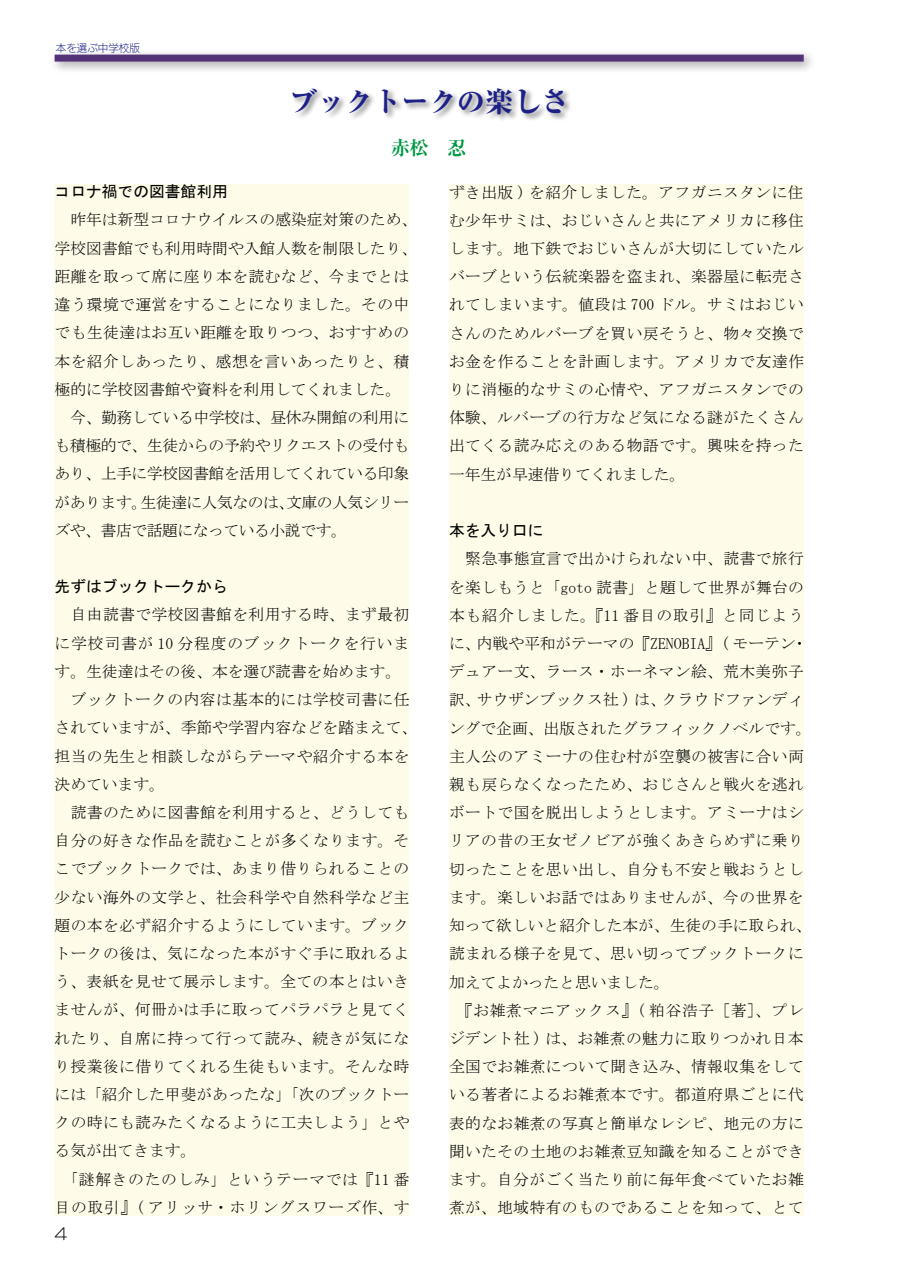
<style>
.page{position:relative;width:903px;height:1275px;background:#fff}
.page>*{position:absolute;margin:0;border:0;box-sizing:border-box;transform-origin:0 0}
.t1{font:800 28px "Ryumin Pro";color:#1d2088}
.t2{font:700 expanded 19.25px "Ryumin Pro";color:#094}
.t3{font:16.1px "New Rodin Pro L";color:#000}
.t4{font:15.75px/28.2px "MS Mincho";letter-spacing:.025em;color:#000}
.t5{font:15.75px/28.2px "MS Mincho";color:#000}
.t6{font:15.75px "MS Gothic";color:#000}
.t7{font:10.5px "New Rodin Pro L";color:#1d2088}
</style>
<div class="page">
<div style="left:55px;top:184px;width:354px;height:1031px;background:#fefce9"></div>
<div style="left:449px;top:184px;width:355px;height:1032px;background:#fefce9"></div>
<div style="left:49px;top:48px;width:767px;height:26px;background:#000;opacity:.4"></div>
<div style="left:55px;top:55px;width:749px;height:7px;background:#533278"></div>
<div style="left:291px;top:86px;width:282px;height:37px;background:#000;opacity:.5"></div>
<p class="t7" style="left:56px;top:40px;width:85px">本を選ぶ中学校版</p>
<h1 class="t1" style="left:289px;top:79px;width:281px">ブックトークの楽しさ</h1>
<p class="t2" style="left:391px;top:133px;width:77px">赤松　忍</p>
<p class="t6" style="left:55px;top:184px;width:175px">コロナ禍での図書館利用</p>
<p class="t5" style="left:55px;top:206px;width:364px">　昨年は新型コロナウイルスの感染症対策のため、学校図書館でも利用時間や入館人数を制限したり、距離を取って席に座り本を読むなど、今までとは違う環境で運営をすることになりました。その中でも生徒達はお互い距離を取りつつ、おすすめの本を紹介しあったり、感想を言いあったりと、積極的に学校図書館や資料を利用してくれました。　今、勤務している中学校は、昼休み開館の利用にも積極的で、生徒からの予約やリクエストの受付もあり、上手に学校図書館を活用してくれている印象があります。生徒達に人気なのは、文庫の人気シリーズや、書店で話題になっている小説です。</p>
<p class="t6" style="left:55px;top:579px;width:175px">先ずはブックトークから</p>
<p class="t4" style="left:55px;top:601px;width:364px">　自由読書で学校図書館を利用する時、まず最初に学校司書が 10 分程度のブックトークを行います。生徒達はその後、本を選び読書を始めます。　ブックトークの内容は基本的には学校司書に任されていますが、季節や学習内容などを踏まえて、担当の先生と相談しながらテーマや紹介する本を決めています。<br>　読書のために図書館を利用すると、どうしても自分の好きな作品を読むことが多くなります。そこでブックトークでは、あまり借りられることの少ない海外の文学と、社会科学や自然科学など主題の本を必ず紹介するようにしています。ブックトークの後は、気になった本がすぐ手に取れるよう、表紙を見せて展示します。全ての本とはいきませんが、何冊かは手に取ってパラパラと見てくれたり、自席に持って行って読み、続きが気になり授業後に借りてくれる生徒もいます。そんな時には「紹介した甲斐があったな」「次のブックトークの時にも読みたくなるように工夫しよう」とやる気が出てきます。<br>　「謎解きのたのしみ」というテーマでは『11 番目の取引』( アリッサ・ホリングスワーズ作、す</p>
<p class="t3" style="left:55px;top:1220px;width:14px">4</p>
<p class="t4" style="left:449px;top:178px;width:356px;text-align:justify">ずき出版 ) を紹介しました。アフガニスタンに住む少年サミは、おじいさんと共にアメリカに移住します。地下鉄でおじいさんが大切にしていたルバーブという伝統楽器を盗まれ、楽器屋に転売されてしまいます。値段は 700 ドル。サミはおじいさんのためルバーブを買い戻そうと、物々交換でお金を作ることを計画します。アメリカで友達作りに消極的なサミの心情や、アフガニスタンでの体験、ルバーブの行方など気になる謎がたくさん出てくる読み応えのある物語です。興味を持った一年生が早速借りてくれました。</p>
<p class="t6" style="left:449px;top:523px;width:96px">本を入り口に</p>
<p class="t4" style="left:449px;top:545px;width:364px">　緊急事態宣言で出かけられない中、読書で旅行を楽しもうと「goto 読書」と題して世界が舞台の本も紹介しました。『11 番目の取引』と同じように、内戦や平和がテーマの『ZENOBIA』( モーテン・デュアー文、ラース・ホーネマン絵、荒木美弥子訳、サウザンブックス社 ) は、クラウドファンディングで企画、出版されたグラフィックノベルです。主人公のアミーナの住む村が空襲の被害に合い両親も戻らなくなったため、おじさんと戦火を逃れボートで国を脱出しようとします。アミーナはシリアの昔の王女ゼノビアが強くあきらめずに乗り切ったことを思い出し、自分も不安と戦おうとします。楽しいお話ではありませんが、今の世界を知って欲しいと紹介した本が、生徒の手に取られ、読まれる様子を見て、思い切ってブックトークに加えてよかったと思いました。<br>　『お雑煮マニアックス』( 粕谷浩子［著］、プレジデント社 ) は、お雑煮の魅力に取りつかれ日本全国でお雑煮について聞き込み、情報収集をしている著者によるお雑煮本です。都道府県ごとに代表的なお雑煮の写真と簡単なレシピ、地元の方に聞いたその土地のお雑煮豆知識を知ることができます。自分がごく当たり前に毎年食べていたお雑煮が、地域特有のものであることを知って、とて</p>
</div>
